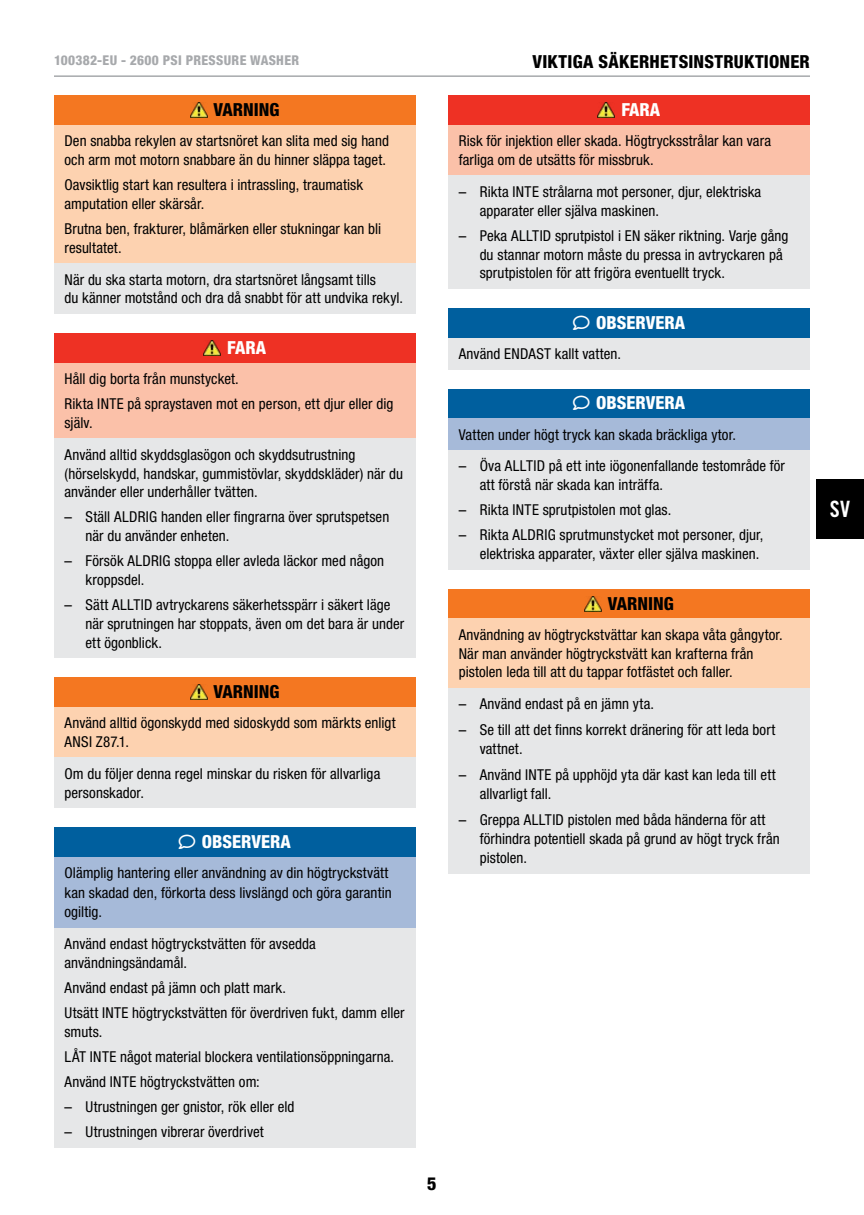
<style>
.page{position:relative;width:864px;height:1215px;background:#fff}
.page>*{position:absolute;margin:0;border:0;box-sizing:border-box;transform-origin:0 0}
.t1{font:22.5px "Trade Gothic LT Std Bd Cn 20";color:#fff}
.t2{font:800 condensed 18px "Helvetica Neue LT Std";color:#000}
.t3{font:800 condensed 18px "Helvetica Neue LT Std";color:#fff}
.t4{font:condensed 15px/18.8px "Helvetica Neue LT Std";letter-spacing:.005em;color:#000}
.t5{font:800 condensed 13.5px "Helvetica Neue LT Std";letter-spacing:.025em;color:#a7a9ac}
.s1{font-stretch:normal}
</style>
<div class="page">
<hr style="left:54px;top:75px;width:756px;height:2px;background:#a7a9ac">
<div style="left:816px;top:480px;width:48px;height:59px;background:#000"></div>
<div style="left:54px;top:96px;width:362px;height:29px;background:#f47721"></div>
<div style="left:54px;top:125px;width:362px;height:138px;background:#fdd2b0"></div>
<div style="left:54px;top:263px;width:362px;height:51px;background:#e6e7e8"></div>
<img style="left:190px;top:103px;width:17px;height:15px">
<div style="left:54px;top:333px;width:362px;height:30px;background:#ee3124"></div>
<div style="left:54px;top:363px;width:362px;height:76px;background:#fbc1a9"></div>
<div style="left:54px;top:439px;width:362px;height:219px;background:#e6e7e8"></div>
<img style="left:204px;top:340px;width:17px;height:15px">
<div style="left:54px;top:678px;width:362px;height:29px;background:#f47721"></div>
<div style="left:54px;top:707px;width:362px;height:51px;background:#fdd2b0"></div>
<div style="left:54px;top:758px;width:362px;height:50px;background:#e6e7e8"></div>
<img style="left:190px;top:685px;width:17px;height:15px">
<div style="left:54px;top:828px;width:362px;height:29px;background:#005f9e"></div>
<div style="left:54px;top:857px;width:362px;height:71px;background:#a6bad9"></div>
<div style="left:54px;top:928px;width:362px;height:220px;background:#e6e7e8"></div>
<div style="left:448px;top:96px;width:362px;height:29px;background:#ee3124"></div>
<div style="left:448px;top:125px;width:362px;height:51px;background:#fbc1a9"></div>
<div style="left:448px;top:176px;width:362px;height:113px;background:#e6e7e8"></div>
<img style="left:598px;top:103px;width:17px;height:15px">
<div style="left:448px;top:308px;width:362px;height:30px;background:#005f9e"></div>
<div style="left:448px;top:338px;width:362px;height:31px;background:#e6e7e8"></div>
<div style="left:448px;top:389px;width:362px;height:29px;background:#005f9e"></div>
<div style="left:448px;top:418px;width:362px;height:32px;background:#a6bad9"></div>
<div style="left:448px;top:450px;width:362px;height:120px;background:#e6e7e8"></div>
<div style="left:448px;top:589px;width:362px;height:30px;background:#f47721"></div>
<div style="left:448px;top:619px;width:362px;height:69px;background:#fdd2b0"></div>
<div style="left:448px;top:688px;width:362px;height:185px;background:#e6e7e8"></div>
<img style="left:584px;top:596px;width:17px;height:15px">
<p class="t5" style="left:54px;top:52px;width:148px">100382-EU - 2600 PSI PRESSURE</p>
<p class="t5" style="left:250px;top:52px;width:20px">WASHER</p>
<p class="t2" style="left:533px;top:50px;width:20px">VIKTIGA</p>
<p class="t2" style="left:599px;top:50px;width:11px">SÄKERHETSINSTRUKTIONER</p>
<p class="t2" style="left:214px;top:99px;width:68px">VARNING</p>
<p class="t4" style="left:64px;top:132px;width:326px">Den snabba rekylen av startsnöret kan slita med sig hand och arm mot motorn snabbare än du hinner släppa taget.</p>
<p class="t4" style="left:64px;top:176px;width:300px">Oavsiktlig start kan resultera i intrassling, traumatisk amputation eller skärsår.</p>
<p class="t4" style="left:64px;top:219px;width:318px">Brutna ben, frakturer, blåmärken eller stukningar kan bli resultatet.</p>
<p class="t4" style="left:64px;top:270px;width:340px">När du ska starta motorn, dra startsnöret långsamt tills<br>du känner motstånd och dra då snabbt för att undvika rekyl.</p>
<p class="t3" style="left:227px;top:336px;width:40px">FARA</p>
<p class="t4" style="left:64px;top:366px;width:330px;line-height:25.2px">Håll dig borta från munstycket.<br>Rikta INTE på spraystaven mot en person, ett djur eller dig</p>
<p class="t4" style="left:64px;top:407px;width:293px;line-height:31.7px">själv.<br>Använd alltid skyddsglasögon och skyddsutrustning</p>
<p class="t4" style="left:64px;top:464px;width:340px">(hörselskydd, handskar, gummistövlar, skyddskläder) när du använder eller underhåller tvätten.</p>
<p class="t4" style="left:86px;top:508px;width:305px;text-indent:-21px"><span class="s1">–</span> Ställ ALDRIG handen eller fingrarna över sprutspetsen när du använder enheten.</p>
<p class="t4" style="left:86px;top:552px;width:300px;text-indent:-21px"><span class="s1">–</span> Försök ALDRIG stoppa eller avleda läckor med någon kroppsdel.</p>
<p class="t4" style="left:86px;top:595px;width:320px;text-indent:-21px"><span class="s1">–</span> Sätt ALLTID avtryckarens säkerhetsspärr i säkert läge när sprutningen har stoppats, även om det bara är under ett ögonblick.</p>
<p class="t2" style="left:214px;top:681px;width:68px">VARNING</p>
<p class="t4" style="left:64px;top:714px;width:333px">Använd alltid ögonskydd med sidoskydd som märkts enligt<br>ANSI Z87.1.</p>
<p class="t4" style="left:64px;top:764px;width:317px">Om du följer denna regel minskar du risken för allvarliga personskador.</p>
<p class="t3" style="left:179px;top:831px;width:113px">◆ OBSERVERA</p>
<p class="t4" style="left:64px;top:863px;width:329px;line-height:19.5px">Olämplig hantering eller användning av din högtryckstvätt kan skadad den, förkorta dess livslängd och göra garantin ogiltig.</p>
<p class="t4" style="left:64px;top:934px;width:253px">Använd endast högtryckstvätten för avsedda användningsändamål.</p>
<p class="t4" style="left:64px;top:975px;width:342px;line-height:25.2px">Använd endast på jämn och platt mark.<br>Utsätt INTE högtryckstvätten för överdriven fukt, damm eller</p>
<p class="t4" style="left:64px;top:1019px;width:331px;line-height:25.2px">smuts.<br>LÅT INTE något material blockera ventilationsöppningarna.<br>Använd INTE högtryckstvätten om:</p>
<p class="t4" style="left:64px;top:1097px;width:231px"><span class="s1">–</span> Utrustningen ger gnistor, rök eller eld</p>
<p class="t4" style="left:64px;top:1123px;width:201px"><span class="s1">–</span> Utrustningen vibrerar överdrivet</p>
<p class="t3" style="left:621px;top:99px;width:40px">FARA</p>
<p class="t4" style="left:459px;top:132px;width:314px">Risk för injektion eller skada. Högtrycksstrålar kan vara farliga om de utsätts för missbruk.</p>
<p class="t4" style="left:480px;top:182px;width:283px;text-indent:-21px"><span class="s1">–</span> Rikta INTE strålarna mot personer, djur, elektriska apparater eller själva maskinen.</p>
<p class="t4" style="left:480px;top:226px;width:310px;text-indent:-21px"><span class="s1">–</span> Peka ALLTID sprutpistol i EN säker riktning. Varje gång du stannar motorn måste du pressa in avtryckaren på sprutpistolen för att frigöra eventuellt tryck.</p>
<p class="t3" style="left:573px;top:311px;width:113px">◆ OBSERVERA</p>
<p class="t4" style="left:459px;top:344px;width:164px">Använd ENDAST kallt vatten.</p>
<p class="t3" style="left:573px;top:392px;width:113px">◆ OBSERVERA</p>
<p class="t4" style="left:459px;top:425px;width:279px">Vatten under högt tryck kan skada bräckliga ytor.</p>
<p class="t4" style="left:480px;top:457px;width:307px;text-indent:-21px"><span class="s1">–</span> Öva ALLTID på ett inte iögonenfallande testområde för att förstå när skada kan inträffa.</p>
<p class="t4" style="left:459px;top:500px;width:214px"><span class="s1">–</span> Rikta INTE sprutpistolen mot glas.</p>
<p class="t4" style="left:459px;top:526px;width:306px;text-align:right"><span class="s1">–</span> Rikta ALDRIG sprutmunstycket mot personer, djur, elektriska apparater, växter eller själva maskinen.</p>
<p class="t2" style="left:608px;top:592px;width:68px">VARNING</p>
<p class="t4" style="left:459px;top:625px;width:326px">Användning av högtryckstvättar kan skapa våta gångytor.<br>När man använder högtryckstvätt kan krafterna från pistolen leda till att du tappar fotfästet och faller.</p>
<p class="t4" style="left:459px;top:694px;width:197px"><span class="s1">–</span> Använd endast på en jämn yta.</p>
<p class="t4" style="left:480px;top:721px;width:297px;text-indent:-21px"><span class="s1">–</span> Se till att det finns korrekt dränering för att leda bort vattnet.</p>
<p class="t4" style="left:480px;top:766px;width:298px;text-indent:-21px"><span class="s1">–</span> Använd INTE på upphöjd yta där kast kan leda till ett allvarligt fall.</p>
<p class="t4" style="left:480px;top:811px;width:302px;text-indent:-21px"><span class="s1">–</span> Greppa ALLTID pistolen med båda händerna för att förhindra potentiell skada på grund av högt tryck från pistolen.</p>
<p class="t2" style="left:427px;top:1172px;width:11px">5</p>
<h1 class="t1" style="left:830px;top:496px;width:22px">SV</h1>
</div>
